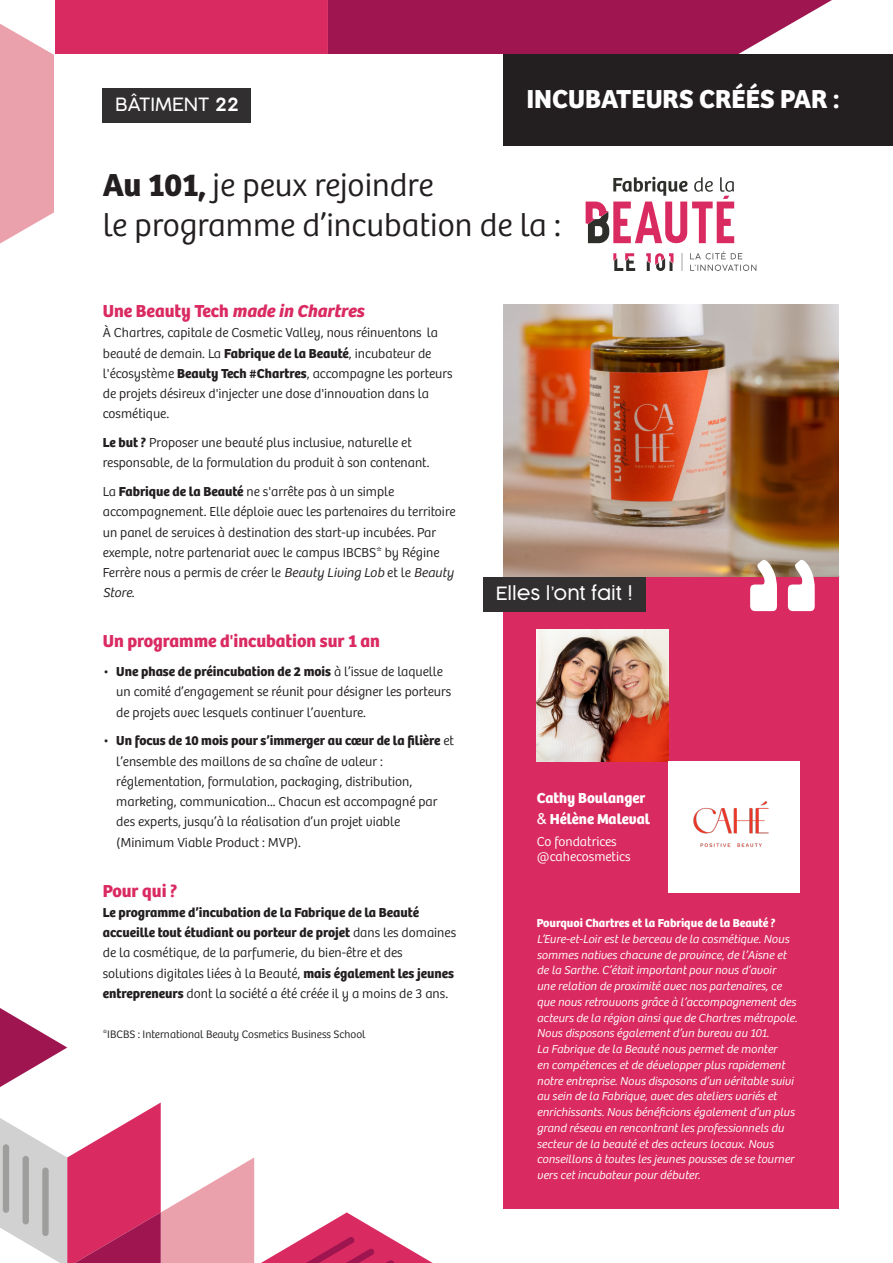
<style>
.page{position:relative;width:893px;height:1263px;background:#fff}
.page>*{position:absolute;margin:0;border:0;box-sizing:border-box;transform-origin:0 0}
.t1{font:300 33px/39.6px "Bree";color:#231f20}
.t2{font:700 27px "Bree";color:#fff}
.t3{font:300 18.3px "Cocogoose Pro";color:#fff}
.t4{font:700 18px "Bree";color:#da2a62}
.t5{font:italic 700 18px "Bree";color:#da2a62}
.t6{font:700 15px/21.6px "Bree";color:#fff}
.t7{font:300 13.5px/20.2px "Bree";color:#231f20}
.t8{font:300 13.5px/15px "Bree";color:#fff}
.t9{font:italic 300 12px/15.8px "Bree";color:#fff}
.t10{font:700 12px "Bree";color:#fff}
.t11{font:300 11.25px "Bree";color:#231f20}
.s1{font-style:inherit}
.s2{font-weight:700}
.s3{font-style:normal}
.s4{font-style:italic}
.s5{font-family:"Arial";font-weight:400}
</style>
<div class="page">
<svg style="left:0;top:24px;width:54px;height:220px;background:#edaeb6"></svg>
<div style="left:55px;top:0;width:273px;height:54px;background:#da2a62"></div>
<svg style="left:328px;top:0;width:504px;height:54px;background:#a6295e"></svg>
<svg style="left:0;top:1008px;width:67px;height:79px"></svg>
<svg style="left:0;top:1102px;width:254px;height:161px"></svg>
<svg style="left:261px;top:1212px;width:172px;height:51px"></svg>
<div style="left:42px;top:1167px;width:7px;height:69px;background:#9e9e9c;border-radius:3px"></div>
<div style="left:23px;top:1156px;width:6px;height:68px;background:#9e9e9c;border-radius:3px"></div>
<div style="left:3px;top:1144px;width:6px;height:69px;background:#9e9e9c;border-radius:3px"></div>
<div style="left:103px;top:88px;width:148px;height:34px;background:#312f30"></div>
<svg style="left:613px;top:253px;width:22px;height:18px"></svg>
<svg style="left:646px;top:253px;width:27px;height:18px"></svg>
<svg style="left:690px;top:251px;width:52px;height:8px"></svg>
<svg style="left:690px;top:265px;width:66px;height:6px"></svg>
<svg style="left:681px;top:253px;width:1px;height:18px"></svg>
<svg style="left:586px;top:177px;width:148px;height:66px"></svg>
<img style="left:503px;top:304px;width:336px;height:273px">
<div style="left:503px;top:577px;width:336px;height:631px;background:#da2a62"></div>
<div style="left:483px;top:577px;width:162px;height:34px;background:#312f30"></div>
<svg style="left:788px;top:560px;width:27px;height:51px"></svg>
<svg style="left:750px;top:560px;width:27px;height:51px"></svg>
<img style="left:537px;top:630px;width:131px;height:131px">
<div style="left:503px;top:54px;width:390px;height:91px;background:#231f20"></div>
<img style="left:649px;top:750px;width:151px;height:143px">
<h3 class="t3" style="left:115px;top:92px;width:125px">BÂTIMENT <span class="s1">22</span></h3>
<h2 class="t2" style="left:526px;top:83px;width:314px">INCUBATEURS CRÉÉS PAR :</h2>
<h1 class="t1" style="left:103px;top:166px;width:460px"><span class="s2">Au 101,</span> je peux rejoindre<br>le programme d’incubation de la :</h1>
<h3 class="t5" style="left:103px;top:300px;width:263px"><span class="s3">Une Beauty Tech</span> made in Chartres</h3>
<p class="t7" style="left:103px;top:323px;width:351px">À Chartres, capitale de Cosmetic Valley, nous réinventons la beauté de demain. La <span class="s2">Fabrique de la Beauté</span>, incubateur de l'écosystème <span class="s2">Beauty Tech #Chartres</span>, accompagne les porteurs de projets désireux d'injecter une dose d'innovation dans la cosmétique.</p>
<p class="t7" style="left:103px;top:433px;width:328px"><span class="s2">Le but ?</span> Proposer une beauté plus inclusive, naturelle et responsable, de la formulation du produit à son contenant.</p>
<p class="t7" style="left:103px;top:482px;width:354px">La <span class="s2">Fabrique de la Beauté</span> ne s'arrête pas à un simple accompagnement. Elle déploie auec les partenaires du territoire un panel de services à destination des start-up incubées. Par exemple, notre partenariat avec le campus IBCBS* by Régine Ferrère nous a permis de créer le <span class="s4">Beauty Living Lob</span> et le <span class="s4">Beauty Store</span>.</p>
<h3 class="t4" style="left:103px;top:630px;width:279px">Un programme d'incubation sur 1 an</h3>
<p class="t7" style="left:116px;top:662px;width:336px;text-indent:-14px">• <span class="s2">Une phase de préincubation de 2 mois</span> à l’issue de laquelle un comité d’engagement se réunit pour désigner les porteurs de projets avec lesquels continuer l’aventure.</p>
<p class="t7" style="left:116px;top:731px;width:339px;text-indent:-14px">• <span class="s2">Un focus de 10 mois pour s’immerger au cœur de la filière</span> et l’ensemble des maillons de sa chaîne de valeur : réglementation, formulation, packaging, distribution, marketing, communication... Chacun est accompagné par des experts, jusqu’à la réalisation d’un projet viable (Minimum Viable Product : MVP).</p>
<h3 class="t4" style="left:103px;top:880px;width:76px">Pour qui ?</h3>
<p class="t7" style="left:103px;top:902px;width:355px"><span class="s2">Le programme d’incubation de la Fabrique de la Beauté accueille tout étudiant ou porteur de projet</span> dans les domaines de la cosmétique, de la parfumerie, du bien-être et des solutions digitales liées à la Beauté, <span class="s2">mais également les jeunes entrepreneurs</span> dont la société a été créée il y a moins de 3 ans.</p>
<p class="t11" style="left:103px;top:1028px;width:264px">*IBCBS : International Beauty Cosmetics Business School</p>
<h3 class="t3" style="left:496px;top:581px;width:138px">Elles l’ont fait !</h3>
<p class="t6" style="left:537px;top:787px;width:115px">Cathy Boulanger <span class="s5">&amp;</span> Hélène Maleval</p>
<p class="t8" style="left:537px;top:834px;width:95px">Co fondatrices @cahecosmetics</p>
<p class="t10" style="left:537px;top:916px;width:240px">Pourquoi Chartres et la Fabrique de la Beauté ?</p>
<p class="t9" style="left:537px;top:931px;width:262px">L’Eure-et-Loir est le berceau de la cosmétique. Nous sommes natives chacune de province, de l’Aisne et de la Sarthe. C’était important pour nous d’avoir une relation de proximité avec nos partenaires, ce que nous retrouvons grâce à l’accompagnement des acteurs de la région ainsi que de Chartres métropole.<br>Nous disposons également d’un bureau au 101.<br>La Fabrique de la Beauté nous permet de monter<br>en compétences et de développer plus rapidement notre entreprise. Nous disposons d’un véritable suivi au sein de la Fabrique, avec des ateliers variés et enrichissants. Nous bénéficions également d’un plus grand réseau en rencontrant les professionnels du secteur de la beauté et des acteurs locaux. Nous conseillons à toutes les jeunes pousses de se tourner vers cet incubateur pour débuter.</p>
</div>
